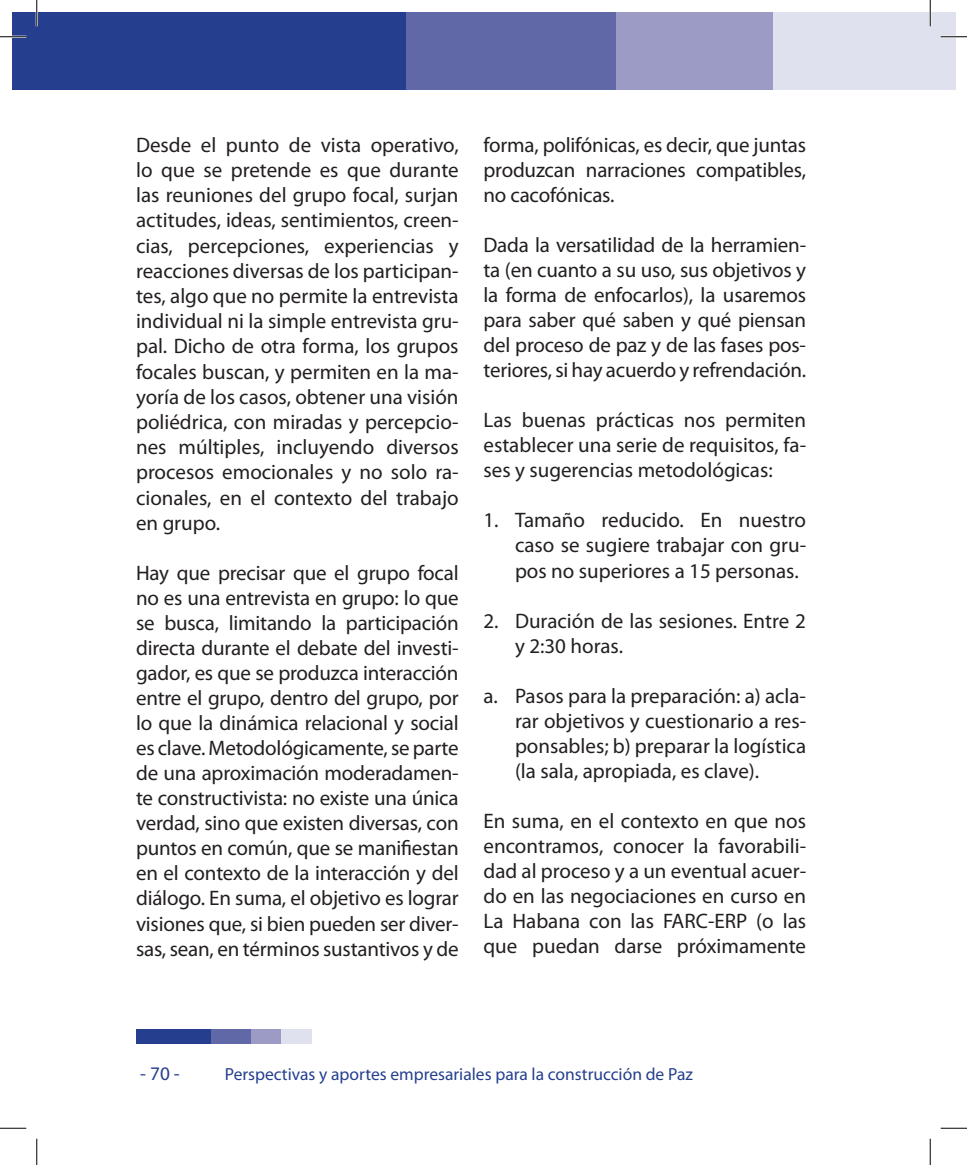
<style>
.page{position:relative;width:967px;height:1165px;background:#fff}
.page>*{position:absolute;margin:0;border:0;box-sizing:border-box;transform-origin:0 0}
.t1{font:21px/25px "Myriad Pro";color:#231f20;text-align:justify}
.t2{font:19.25px "Myriad Pro";color:#253f8e}
.t3{font:17.5px "Myriad Pro";color:#253f8e}
</style>
<div class="page">
<div style="left:136px;top:1029px;width:76px;height:15px;background:#253f8e"></div>
<div style="left:211px;top:1029px;width:41px;height:15px;background:#6168a7"></div>
<div style="left:251px;top:1029px;width:30px;height:15px;background:#9b9bc6"></div>
<div style="left:281px;top:1029px;width:30px;height:15px;background:#e0e1ee"></div>
<div style="left:12px;top:12px;width:398px;height:77px;background:#253f8e"></div>
<div style="left:406px;top:12px;width:212px;height:77px;background:#6168a7"></div>
<div style="left:616px;top:12px;width:158px;height:77px;background:#9b9bc6"></div>
<div style="left:772px;top:12px;width:158px;height:77px;background:#e0e1ee"></div>
<div style="left:930px;top:12px;width:24px;height:77px;background:#e0e1ee"></div>
<hr style="left:0;top:36px;width:26px;height:2px;background:#fff">
<hr style="left:940px;top:36px;width:26px;height:2px;background:#fff">
<hr style="left:36px;top:0;width:2px;height:26px;background:#fff">
<hr style="left:929px;top:0;width:2px;height:26px;background:#fff">
<svg style="left:0;top:36px;width:26px;height:1px"></svg>
<svg style="left:940px;top:36px;width:26px;height:1px"></svg>
<svg style="left:0;top:1128px;width:26px;height:1px"></svg>
<svg style="left:940px;top:1128px;width:26px;height:1px"></svg>
<svg style="left:36px;top:0;width:1px;height:26px"></svg>
<svg style="left:36px;top:1139px;width:1px;height:26px"></svg>
<svg style="left:929px;top:0;width:1px;height:26px"></svg>
<svg style="left:929px;top:1139px;width:1px;height:26px"></svg>
<p class="t1" style="left:136px;top:132px;width:324px">Desde el punto de vista operativo, lo que se pretende es que durante las reuniones del grupo focal, surjan actitudes, ideas, sentimientos, creen&shy;cias, percepciones, experiencias y reacciones diversas de los participan&shy;tes, algo que no permite la entrevista individual ni la simple entrevista gru&shy;pal. Dicho de otra forma, los grupos focales buscan, y permiten en la ma&shy;yoría de los casos, obtener una visión poliédrica, con miradas y percepcio&shy;nes múltiples, incluyendo diversos procesos emocionales y no solo ra&shy;cionales, en el contexto del trabajo en grupo.</p>
<p class="t1" style="left:136px;top:560px;width:324px">Hay que precisar que el grupo focal no es una entrevista en grupo: lo que se busca, limitando la participación directa durante el debate del investi&shy;gador, es que se produzca interacción entre el grupo, dentro del grupo, por lo que la dinámica relacional y social es clave. Metodológicamente, se parte de una aproximación moderadamen&shy;te constructivista: no existe una única verdad, sino que existen diversas, con puntos en común, que se manifiestan en el contexto de la interacción y del diálogo. En suma, el objetivo es lograr visiones que, si bien pueden ser diver&shy;sas, sean, en términos sustantivos y de</p>
<p class="t1" style="left:483px;top:132px;width:324px">forma, polifónicas, es decir, que juntas produzcan narraciones compatibles, no cacofónicas.</p>
<p class="t1" style="left:483px;top:232px;width:324px">Dada la versatilidad de la herramien&shy;ta (en cuanto a su uso, sus objetivos y la forma de enfocarlos), la usaremos para saber qué saben y qué piensan del proceso de paz y de las fases pos&shy;teriores, si hay acuerdo y refrendación.</p>
<p class="t1" style="left:483px;top:407px;width:324px">Las buenas prácticas nos permiten establecer una serie de requisitos, fa&shy;ses y sugerencias metodológicas:</p>
<p class="t1" style="left:515px;top:507px;width:292px;text-indent:-32px">1. Tamaño reducido. En nuestro caso se sugiere trabajar con gru&shy;pos no superiores a 15 personas.</p>
<p class="t1" style="left:515px;top:608px;width:292px;text-indent:-32px">2. Duración de las sesiones. Entre 2 y 2:30 horas.</p>
<p class="t1" style="left:515px;top:683px;width:292px;text-indent:-32px">a. Pasos para la preparación: a) acla&shy;rar objetivos y cuestionario a res&shy;ponsables; b) preparar la logística (la sala, apropiada, es clave).</p>
<p class="t1" style="left:483px;top:808px;width:324px">En suma, en el contexto en que nos encontramos, conocer la favorabili&shy;dad al proceso y a un eventual acuer&shy;do en las negociaciones en curso en La Habana con las FARC-ERP (o las que puedan darse próximamente</p>
<p class="t2" style="left:140px;top:1061px;width:41px">- 70 -</p>
<p class="t3" style="left:225px;top:1063px;width:469px">Perspectivas y aportes empresariales para la construcción de Paz</p>
</div>
